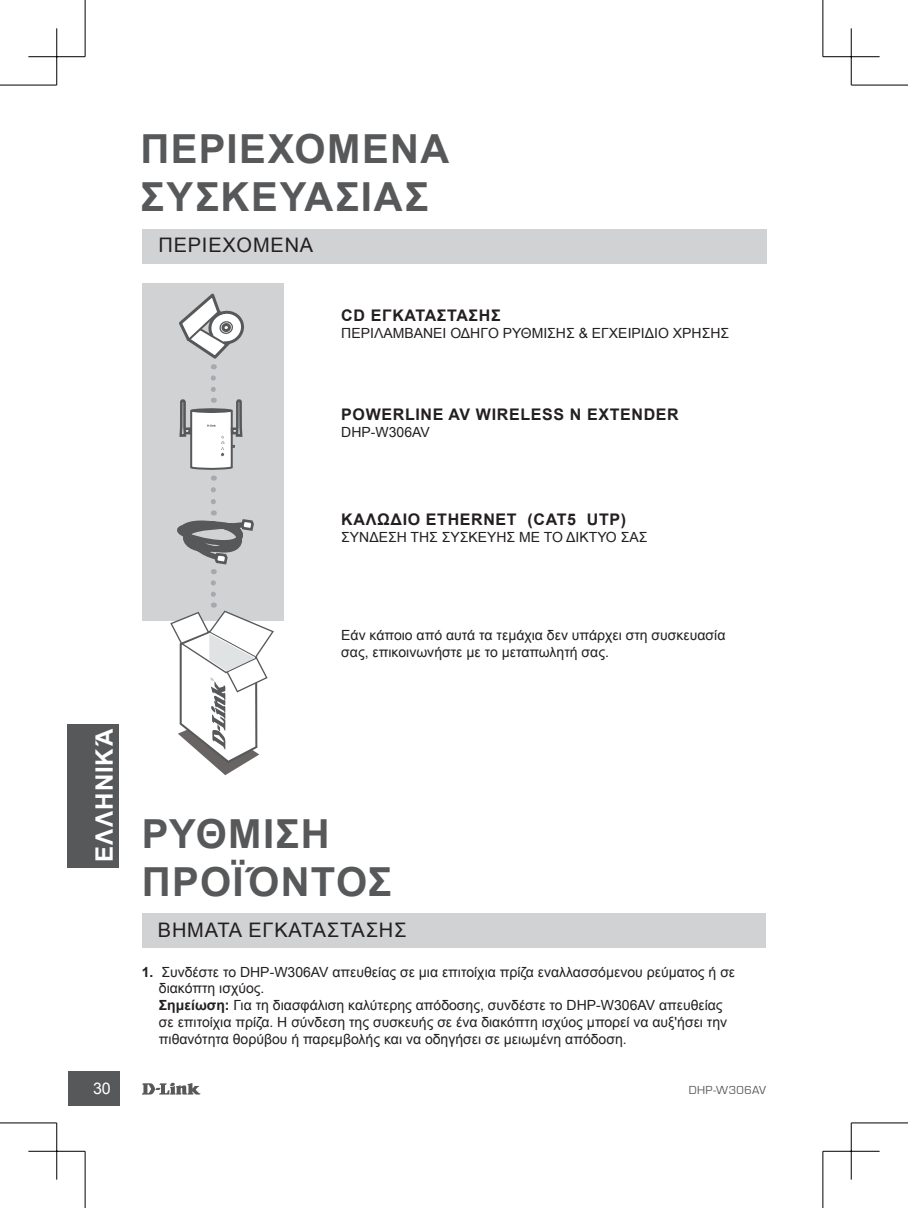
<style>
.page{position:relative;width:908px;height:1208px;background:#fff}
.page>*{position:absolute;margin:0;border:0;box-sizing:border-box;transform-origin:0 0}
.t1{font:700 40px/48px "Arial";letter-spacing:.035em;color:#57585a}
.t2{font:700 24px "Arial";letter-spacing:.045em;color:#fff}
.t3{font:20px "Arial";letter-spacing:.04em;color:#231f20}
.t4{font:700 16px "Arial";letter-spacing:.04em;color:#231f20}
.t5{font:16px "Arial";color:#fff}
.t6{font:14px/16.8px "Arial";color:#231f20}
.t7{font:12px "Eurostile";letter-spacing:.035em;color:#57585a}
.s1{font-weight:700}
</style>
<div class="page">
<svg style="left:142px;top:1082px;width:58px;height:12px"></svg>
<div style="left:68px;top:1071px;width:51px;height:35px;background:#57585a"></div>
<div style="left:68px;top:724px;width:51px;height:144px;background:#57585a"></div>
<div style="left:142px;top:229px;width:623px;height:34px;background:#d1d2d4"></div>
<div style="left:142px;top:283px;width:141px;height:337px;background:#d1d2d4"></div>
<svg style="left:179px;top:293px;width:65px;height:76px"></svg>
<svg style="left:170px;top:583px;width:104px;height:192px"></svg>
<svg style="left:177px;top:490px;width:77px;height:84px"></svg>
<svg style="left:179px;top:378px;width:64px;height:102px"></svg>
<div style="left:142px;top:913px;width:623px;height:34px;background:#d1d2d4"></div>
<hr style="left:0;top:85px;width:57px;height:1px;background:#000">
<hr style="left:850px;top:85px;width:57px;height:1px;background:#000">
<hr style="left:0;top:1122px;width:57px;height:1px;background:#000">
<hr style="left:850px;top:1122px;width:57px;height:1px;background:#000">
<hr style="left:85px;top:0;width:1px;height:57px;background:#000">
<hr style="left:85px;top:1151px;width:1px;height:57px;background:#000">
<hr style="left:822px;top:0;width:1px;height:57px;background:#000">
<hr style="left:822px;top:1151px;width:1px;height:57px;background:#000">
<hr style="left:28px;top:56px;width:57px;height:1px;background:#000">
<hr style="left:822px;top:56px;width:57px;height:1px;background:#000">
<hr style="left:28px;top:1151px;width:57px;height:1px;background:#000">
<hr style="left:822px;top:1151px;width:57px;height:1px;background:#000">
<hr style="left:56px;top:28px;width:1px;height:57px;background:#000">
<hr style="left:56px;top:1123px;width:1px;height:56px;background:#000">
<hr style="left:850px;top:28px;width:1px;height:57px;background:#000">
<hr style="left:850px;top:1123px;width:1px;height:56px;background:#000">
<h1 class="t1" style="left:140px;top:127px;width:310px">ΠΕΡΙΕΧΟΜΕΝΑ<br>ΣΥΣΚΕΥΑΣΙΑΣ</h1>
<h3 class="t3" style="left:158px;top:232px;width:156px">ΠΕΡΙΕΧΟΜΕΝΑ</h3>
<p class="t4" style="left:341px;top:305px;width:161px">CD ΕΓΚΑΤΑΣΤΑΣΗΣ</p>
<p class="t6" style="left:341px;top:325px;width:389px">ΠΕΡΙΛΑΜΒΑΝΕΙ ΟΔΗΓΟ ΡΥΘΜΙΣΗΣ &amp; ΕΓΧΕΙΡΙΔΙΟ ΧΡΗΣΗΣ</p>
<p class="t4" style="left:341px;top:403px;width:84px">POWERLINE</p>
<p class="t4" style="left:448px;top:403px;width:40px">AV WIRE</p>
<p class="t4" style="left:520px;top:403px;width:22px">LESS</p>
<p class="t4" style="left:569px;top:403px;width:53px">N EXTENDER</p>
<p class="t6" style="left:341px;top:424px;width:90px">DHP-W306AV</p>
<p class="t4" style="left:341px;top:508px;width:286px">ΚΑΛΩΔΙΟ ETHERNET (CAT5 UTP)</p>
<p class="t6" style="left:341px;top:529px;width:307px">ΣΥΝΔΕΣΗ ΤΗΣ ΣΥΣΚΕΥΗΣ ΜΕ ΤΟ ΔΙΚΤΥΟ ΣΑΣ</p>
<h2 class="t2" style="left:89px;top:862px;width:135px;rotate:-90deg">ΕΛΛΗΝΙΚΆ</h2>
<p class="t6" style="left:341px;top:627px;width:385px">Εάν κάποιο από αυτά τα τεμάχια δεν υπάρχει στη συσκευασία σας, επικοινωνήστε με το μεταπωλητή σας.</p>
<h1 class="t1" style="left:142px;top:811px;width:251px">ΡΥΘΜΙΣΗ<br>ΠΡΟΪΌΝΤΟΣ</h1>
<h3 class="t3" style="left:158px;top:917px;width:250px">ΒΗΜΑΤΑ ΕΓΚΑΤΑΣΤΑΣΗΣ</h3>
<p class="t6" style="left:159px;top:963px;width:577px;text-indent:-17px"><span class="s1">1.</span> Συνδέστε το DHP-W306AV απευθείας σε μια επιτοίχια πρίζα εναλλασσόμενου ρεύματος ή σε διακόπτη ισχύος.<br><span class="s1">ΣΗΜΕΊΩΣΗ:</span> Για τη διασφάλιση καλύτερης απόδοσης, συνδέστε το DHP-W306AV απευθείας σε επιτοίχια πρίζα. Η σύνδεση της συσκευής σε ένα διακόπτη ισχύος μπορεί να αυξ'ήσει την πιθανότητα θορύβου ή παρεμβολής και να οδηγήσει σε μειωμένη απόδοση.</p>
<p class="t5" style="left:93px;top:1078px;width:19px">30</p>
<p class="t7" style="left:688px;top:1084px;width:79px">DHP-W306AV</p>
</div>
